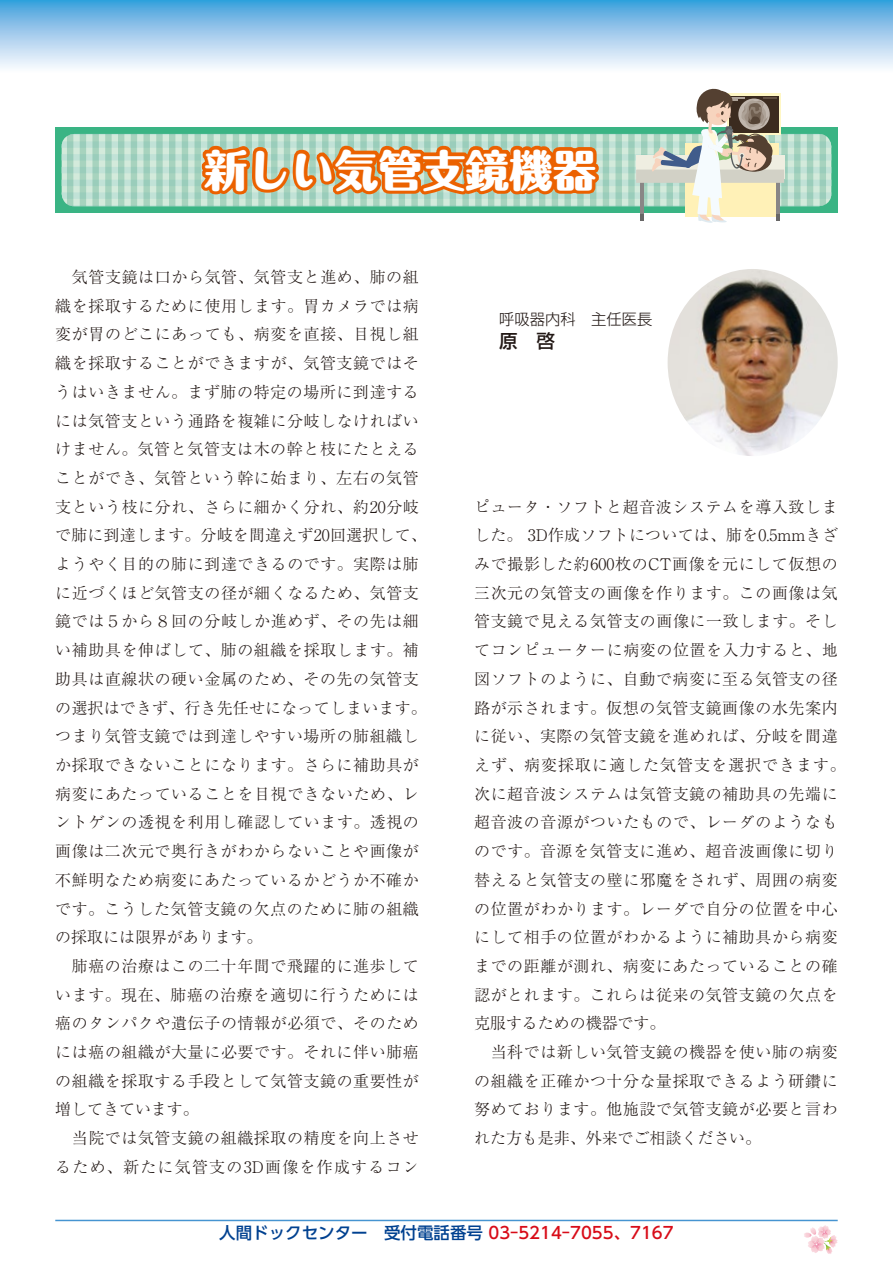
<style>
.page{position:relative;width:893px;height:1263px;background:#fff}
.page>*{position:absolute;margin:0;border:0;box-sizing:border-box;transform-origin:0 0}
.t1{font:800 43.65px "Maru Fo Pro";color:#fff}
.t2{font:500 18.6px "Shin Go Pr 6";color:#221815}
.t3{font:500 16.5px "UD Shin Go Pr 6 N";color:#d80c18}
.t4{font:300 15.9px/28.7px "Ryumin Pr 6 N";letter-spacing:.04em;color:#221815}
.t5{font:300 15.3px "Shin Go Pr 6";color:#221815}
.s1{color:#004190}
</style>
<div class="page">
<div style="left:55px;top:128px;width:783px;height:85px;background:#3ab484"></div>
<svg style="left:0;top:0;width:893px;height:68px;background:#9ecbec"></svg>
<svg style="left:804px;top:1225px;width:34px;height:29px"></svg>
<hr style="left:55px;top:1220px;width:783px;height:1px;background:#4694d1">
<div style="left:62px;top:134px;width:769px;height:72px;background:#d3eadb;border-radius:13px"></div>
<div style="left:62px;top:141px;width:769px;height:7px;background:#bde1d6"></div>
<div style="left:62px;top:154px;width:769px;height:7px;background:#bde1d6"></div>
<div style="left:62px;top:167px;width:769px;height:6px;background:#bde1d6"></div>
<div style="left:62px;top:180px;width:769px;height:6px;background:#bde1d6"></div>
<div style="left:62px;top:192px;width:769px;height:7px;background:#bde1d6"></div>
<hr style="left:62px;top:205px;width:769px;height:1px;background:#bde1d6">
<hr style="left:62px;top:134px;width:769px;height:1px;background:#bde1d6">
<div style="left:67px;top:134px;width:6px;height:72px;background:#a3d1bd"></div>
<div style="left:80px;top:134px;width:6px;height:72px;background:#a4d1bd"></div>
<div style="left:615px;top:134px;width:7px;height:72px;background:#a4d1bd"></div>
<div style="left:628px;top:134px;width:7px;height:72px;background:#a4d1bd"></div>
<svg style="left:784px;top:134px;width:4px;height:72px"></svg>
<div style="left:794px;top:134px;width:6px;height:72px;background:#a4d1bd"></div>
<div style="left:807px;top:134px;width:6px;height:72px;background:#a4d1bd"></div>
<div style="left:820px;top:134px;width:6px;height:72px;background:#a3d1bd"></div>
<svg style="left:92px;top:134px;width:520px;height:73px"></svg>
<img style="left:668px;top:269px;width:170px;height:187px">
<svg style="left:636px;top:88px;width:148px;height:135px"></svg>
<h1 class="t1" style="left:204px;top:135px;width:394px">新しい気管支鏡機器</h1>
<p class="t4" style="left:55px;top:262px;width:373px">　気管支鏡は口から気管、気管支と進め、肺の組織を採取するために使用します。胃カメラでは病変が胃のどこにあっても、病変を直接、目視し組織を採取することができますが、気管支鏡ではそうはいきません。まず肺の特定の場所に到達するには気管支という通路を複雑に分岐しなければいけません。気管と気管支は木の幹と枝にたとえることができ、気管という幹に始まり、左右の気管支という枝に分れ、さらに細かく分れ、約20分岐で肺に到達します。分岐を間違えず20回選択して、ようやく目的の肺に到達できるのです。実際は肺に近づくほど気管支の径が細くなるため、気管支鏡では５から８回の分岐しか進めず、その先は細い補助具を伸ばして、肺の組織を採取します。補助具は直線状の硬い金属のため、その先の気管支の選択はできず、行き先任せになってしまいます。つまり気管支鏡では到達しやすい場所の肺組織しか採取できないことになります。さらに補助具が病変にあたっていることを目視できないため、レントゲンの透視を利用し確認しています。透視の画像は二次元で奥行きがわからないことや画像が不鮮明なため病変にあたっているかどうか不確かです。こうした気管支鏡の欠点のために肺の組織の採取には限界があります。<br>　肺癌の治療はこの二十年間で飛躍的に進歩しています。現在、肺癌の治療を適切に行うためには癌のタンパクや遺伝子の情報が必須で、そのためには癌の組織が大量に必要です。それに伴い肺癌の組織を採取する手段として気管支鏡の重要性が増してきています。<br>　当院では気管支鏡の組織採取の精度を向上させるため、新たに気管支の3D画像を作成するコン</p>
<p class="t5" style="left:499px;top:307px;width:155px">呼吸器内科　主任医長</p>
<p class="t2" style="left:499px;top:326px;width:57px">原　啓</p>
<p class="t4" style="left:474px;top:491px;width:373px">ピュータ・ソフトと超音波システムを導入致しました。 3D作成ソフトについては、肺を0.5mmきざみで撮影した約600枚のCT画像を元にして仮想の三次元の気管支の画像を作ります。この画像は気管支鏡で見える気管支の画像に一致します。そしてコンピューターに病変の位置を入力すると、地図ソフトのように、自動で病変に至る気管支の径路が示されます。仮想の気管支鏡画像の水先案内に従い、実際の気管支鏡を進めれば、分岐を間違えず、病変採取に適した気管支を選択できます。次に超音波システムは気管支鏡の補助具の先端に超音波の音源がついたもので、レーダのようなものです。音源を気管支に進め、超音波画像に切り替えると気管支の壁に邪魔をされず、周囲の病変の位置がわかります。レーダで自分の位置を中心にして相手の位置がわかるように補助具から病変までの距離が測れ、病変にあたっていることの確認がとれます。これらは従来の気管支鏡の欠点を克服するための機器です。<br>　当科では新しい気管支鏡の機器を使い肺の病変の組織を正確かつ十分な量採取できるよう研鑽に努めております。他施設で気管支鏡が必要と言われた方も是非、外来でご相談ください。</p>
<p class="t3" style="left:219px;top:1219px;width:456px"><span class="s1">人間ドックセンター　受付電話番号</span> 03-5214-7055、7167</p>
</div>
